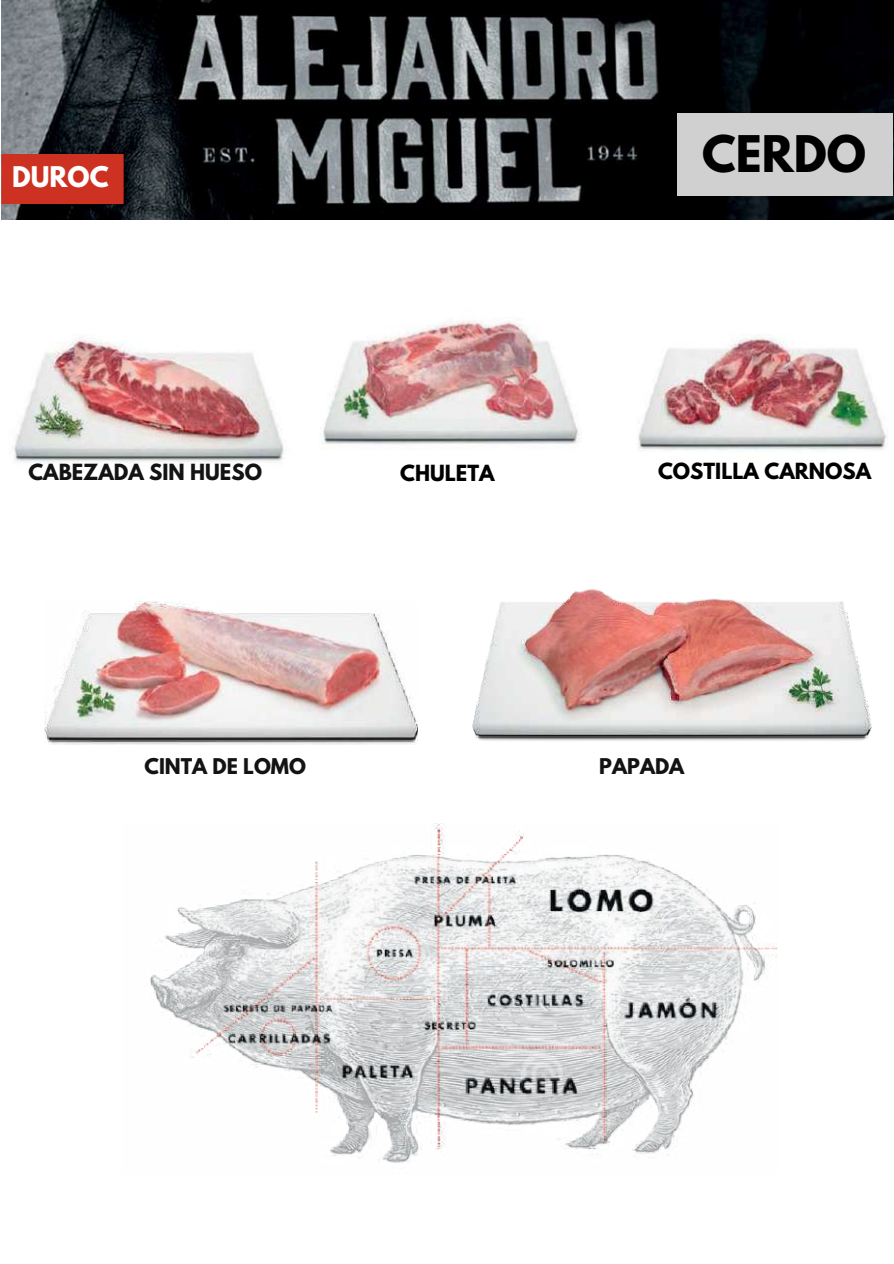
<style>
.page{position:relative;width:894px;height:1264px;background:#fff}
.page>*{position:absolute;margin:0;border:0;box-sizing:border-box;transform-origin:0 0}
.t1{font:700 44.7px "League Spartan";color:#000}
.t2{font:700 25.2px "League Spartan";color:#fff}
.t3{font:700 19.65px "League Spartan";color:#000}
.t4{font:700 19.65px "League Spartan";color:#131313}
.t5{font:700 19.2px "League Spartan";color:#131313}
</style>
<div class="page">
<img style="left:1px;top:0;width:892px;height:219px">
<div style="left:1px;top:155px;width:123px;height:48px;background:#cc3121"></div>
<div style="left:677px;top:113px;width:215px;height:82px;background:#d0d0d0"></div>
<img style="left:150px;top:823px;width:626px;height:340px">
<img style="left:637px;top:334px;width:251px;height:117px">
<img style="left:321px;top:320px;width:258px;height:125px">
<img style="left:14px;top:339px;width:270px;height:124px">
<img style="left:472px;top:589px;width:399px;height:152px">
<img style="left:44px;top:601px;width:373px;height:143px">
<p class="t2" style="left:12px;top:164px;width:98px">DUROC</p>
<p class="t4" style="left:28px;top:462px;width:235px">CABEZADA SIN HUESO</p>
<p class="t3" style="left:400px;top:463px;width:96px">CHULETA</p>
<h1 class="t1" style="left:701px;top:131px;width:165px">CERDO</h1>
<p class="t3" style="left:658px;top:461px;width:214px">COSTILLA CARNOSA</p>
<p class="t5" style="left:144px;top:756px;width:163px">CINTA DE LOMO</p>
<p class="t5" style="left:599px;top:756px;width:86px">PAPADA</p>
</div>
